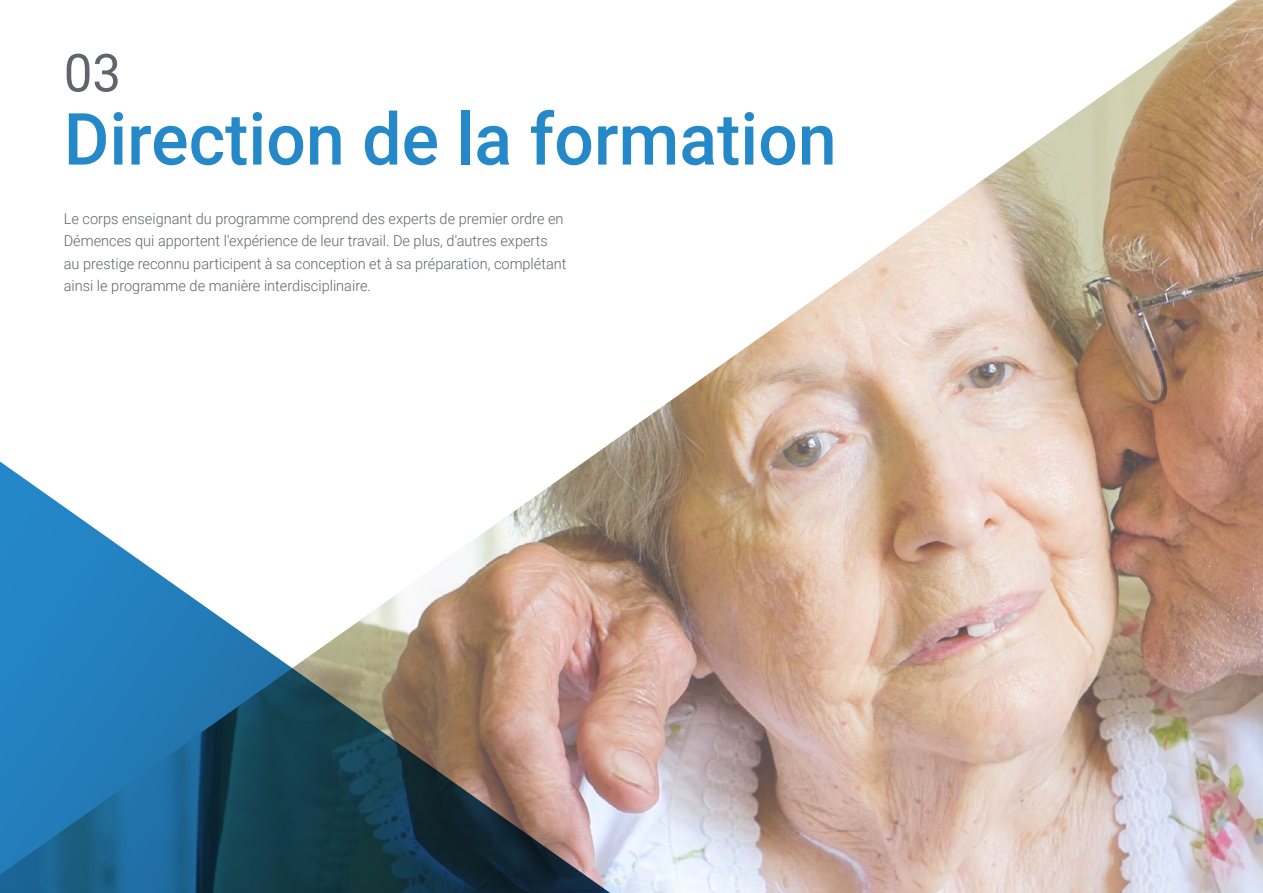
<style>
.page{position:relative;width:1263px;height:893px;background:#fff}
.page>*{position:absolute;margin:0;border:0;box-sizing:border-box;transform-origin:0 0}
.t1{font:500 72px "Roboto";color:#2488c9}
.t2{font:52.5px "Roboto";color:#61646a}
.t3{font:300 15px/22.5px "Roboto";color:#61646a}
</style>
<div class="page">
<img style="left:607px;top:0;width:656px;height:893px">
<svg style="left:0;top:446px;width:640px;height:447px"></svg>
<h2 class="t2" style="left:64px;top:36px;width:59px">03</h2>
<h1 class="t1" style="left:64px;top:89px;width:774px">Direction de la formation</h1>
<p class="t3" style="left:64px;top:207px;width:504px">Le corps enseignant du programme comprend des experts de premier ordre en Démences qui apportent l'expérience de leur travail. De plus, d'autres experts au prestige reconnu participent à sa conception et à sa préparation, complétant ainsi le programme de manière interdisciplinaire.</p>
</div>
